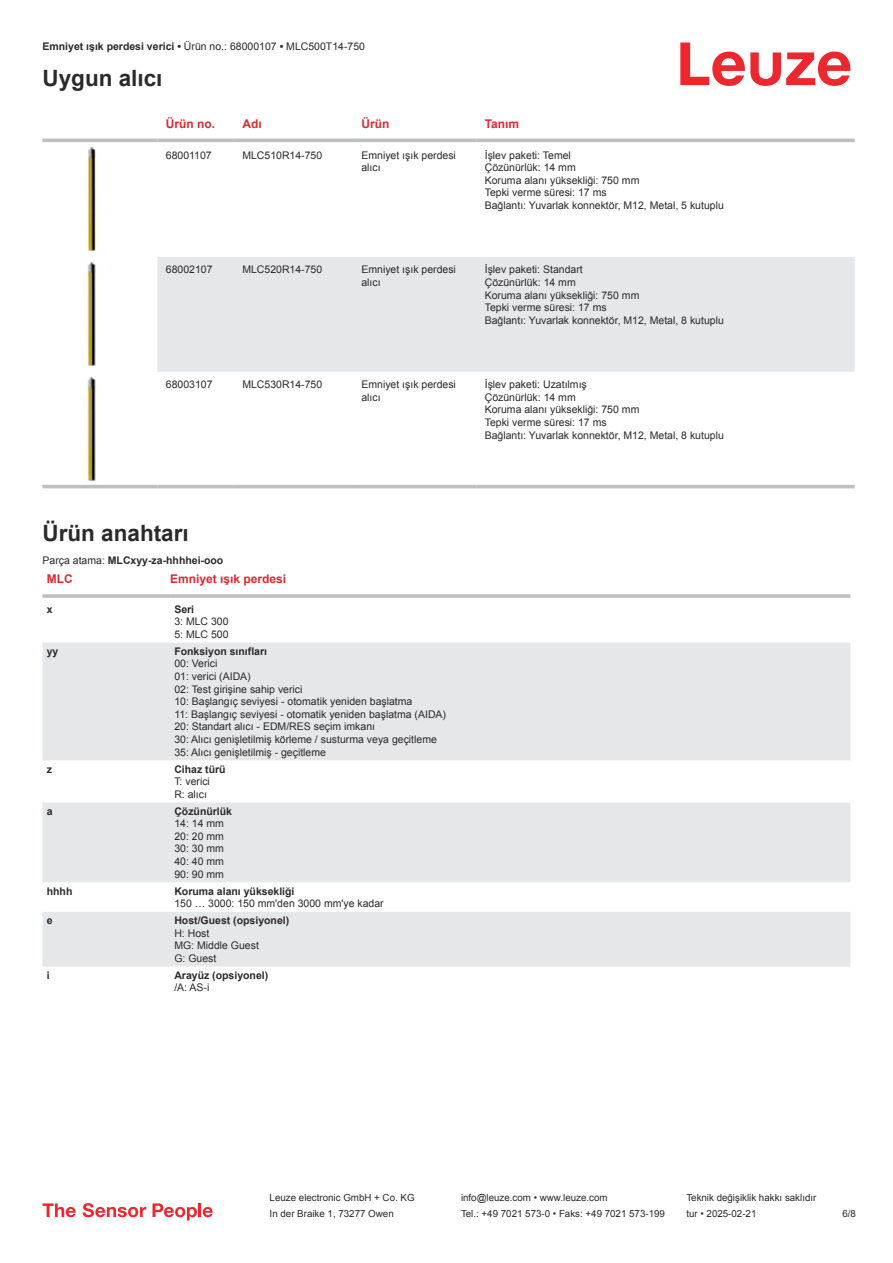
<style>
.page{position:relative;width:893px;height:1263px;background:#fff}
.page>*{position:absolute;margin:0;border:0;box-sizing:border-box;transform-origin:0 0}
.t1{font:700 22.5px "Arial";color:#2b292a}
.t2{font:700 12px "Arial";color:#db2a30}
.t3{font:10.5px/12.6px "Arial";color:#2b292a}
.t4{font:700 10.5px "Arial";color:#2b292a}
.t5{font:9.75px "Arial";color:#2b292a}
.s1{font-weight:700}
.s2{font-weight:400}
</style>
<div class="page">
<svg style="left:680px;top:43px;width:170px;height:43px"></svg>
<svg style="left:43px;top:138px;width:812px;height:351px"></svg>
<div style="left:157px;top:257px;width:698px;height:115px;background:#e6e7e9"></div>
<hr style="left:43px;top:139px;width:114px;height:3px;background:#bdbfc1">
<hr style="left:157px;top:139px;width:77px;height:3px;background:#bdbfc1">
<hr style="left:234px;top:139px;width:119px;height:3px;background:#bdbfc1">
<hr style="left:353px;top:139px;width:123px;height:3px;background:#bdbfc1">
<hr style="left:476px;top:139px;width:379px;height:3px;background:#bdbfc1">
<hr style="left:43px;top:485px;width:114px;height:3px;background:#bdbfc1">
<hr style="left:157px;top:485px;width:77px;height:3px;background:#bdbfc1">
<hr style="left:234px;top:485px;width:119px;height:3px;background:#bdbfc1">
<hr style="left:353px;top:485px;width:123px;height:3px;background:#bdbfc1">
<hr style="left:476px;top:485px;width:379px;height:3px;background:#bdbfc1">
<img style="left:86px;top:146px;width:11px;height:107px">
<img style="left:87px;top:261px;width:9px;height:106px">
<img style="left:87px;top:376px;width:9px;height:106px">
<svg style="left:43px;top:643px;width:807px;height:323px;fill:#e6e7e9"></svg>
<svg style="left:43px;top:594px;width:127px;height:4px"></svg>
<hr style="left:170px;top:594px;width:680px;height:4px;background:#c4c6c8">
<svg style="left:43px;top:1203px;width:33px;height:14px"></svg>
<svg style="left:83px;top:1203px;width:63px;height:14px"></svg>
<svg style="left:153px;top:1203px;width:44px;height:17px"></svg>
<hr style="left:198px;top:1203px;width:3px;height:14px;background:#ed272d">
<svg style="left:203px;top:1207px;width:10px;height:10px"></svg>
<p class="t3" style="left:43px;top:41px;width:324px"><span class="s1">Emniyet ışık perdesi verici •</span> Ürün no.: 68000107 <span class="s1">•</span> MLC500T14-750</p>
<h1 class="t1" style="left:43px;top:63px;width:122px">Uygun alıcı</h1>
<p class="t2" style="left:166px;top:115px;width:51px">Ürün no.</p>
<p class="t2" style="left:242px;top:115px;width:21px">Adı</p>
<p class="t2" style="left:361px;top:119px;width:29px">Ürün</p>
<p class="t2" style="left:485px;top:115px;width:36px">Tanım</p>
<p class="t3" style="left:166px;top:149px;width:47px">68001107</p>
<p class="t3" style="left:242px;top:148px;width:81px">MLC510R14-750</p>
<p class="t3" style="left:361px;top:148px;width:96px">Emniyet ışık perdesi alıcı</p>
<p class="t3" style="left:485px;top:148px;width:241px">İşlev paketi: Temel<br>Çözünürlük: 14 mm<br>Koruma alanı yüksekliği: 750 mm<br>Tepki verme süresi: 17 ms<br>Bağlantı: Yuvarlak konnektör, M12, Metal, 5 kutuplu</p>
<p class="t3" style="left:166px;top:264px;width:48px">68002107</p>
<p class="t3" style="left:242px;top:263px;width:81px">MLC520R14-750</p>
<p class="t3" style="left:361px;top:263px;width:96px">Emniyet ışık perdesi alıcı</p>
<p class="t3" style="left:485px;top:263px;width:241px">İşlev paketi: Standart<br>Çözünürlük: 14 mm<br>Koruma alanı yüksekliği: 750 mm<br>Tepki verme süresi: 17 ms<br>Bağlantı: Yuvarlak konnektör, M12, Metal, 8 kutuplu</p>
<p class="t3" style="left:166px;top:379px;width:48px">68003107</p>
<p class="t3" style="left:242px;top:378px;width:81px">MLC530R14-750</p>
<p class="t3" style="left:361px;top:378px;width:96px">Emniyet ışık perdesi alıcı</p>
<p class="t3" style="left:485px;top:378px;width:241px">İşlev paketi: Uzatılmış<br>Çözünürlük: 14 mm<br>Koruma alanı yüksekliği: 750 mm<br>Tepki verme süresi: 17 ms<br>Bağlantı: Yuvarlak konnektör, M12, Metal, 8 kutuplu</p>
<h1 class="t1" style="left:43px;top:517px;width:148px">Ürün anahtarı</h1>
<p class="t2" style="left:47px;top:575px;width:27px">MLC</p>
<p class="t2" style="left:170px;top:571px;width:118px">Emniyet ışık perdesi</p>
<p class="t4" style="left:47px;top:602px;width:7px">x</p>
<p class="t4" style="left:174px;top:605px;width:21px">Seri</p>
<p class="t3" style="left:174px;top:616px;width:56px">3: MLC 300<br>5: MLC 500</p>
<p class="t4" style="left:47px;top:647px;width:13px">yy</p>
<p class="t4" style="left:174px;top:644px;width:94px">Fonksiyon sınıfları</p>
<p class="t3" style="left:174px;top:657px;width:273px">00: Verici<br>01: verici (AIDA)<br>02: Test girişine sahip verici<br>10: Başlangıç seviyesi - otomatik yeniden başlatma<br>11: Başlangıç seviyesi - otomatik yeniden başlatma (AIDA)<br>20: Standart alıcı - EDM/RES seçim imkanı<br>30: Alıcı genişletilmiş körleme / susturma veya geçitleme 35: Alıcı genişletilmiş - geçitleme</p>
<p class="t4" style="left:47px;top:765px;width:7px">z</p>
<p class="t4" style="left:174px;top:765px;width:53px">Cihaz türü</p>
<p class="t3" style="left:174px;top:775px;width:37px">T: verici<br>R: alıcı</p>
<p class="t4" style="left:47px;top:807px;width:7px">a</p>
<p class="t4" style="left:174px;top:807px;width:59px">Çözünürlük</p>
<p class="t3" style="left:174px;top:817px;width:51px;text-align:justify">14: 14 mm 20: 20 mm 30: 30 mm 40: 40 mm 90: 90 mm</p>
<p class="t4" style="left:47px;top:887px;width:27px">hhhh</p>
<p class="t4" style="left:174px;top:883px;width:122px">Koruma alanı yüksekliği</p>
<p class="t3" style="left:174px;top:897px;width:211px">150 … 3000: 150 mm'den 3000 mm'ye kadar</p>
<p class="t4" style="left:47px;top:916px;width:7px">e</p>
<p class="t4" style="left:174px;top:913px;width:116px">Host/Guest (opsiyonel)</p>
<p class="t3" style="left:174px;top:926px;width:86px">H: Host<br>MG: Middle Guest<br>G: Guest</p>
<p class="t4" style="left:47px;top:971px;width:4px">i</p>
<p class="t4" style="left:174px;top:968px;width:95px">Arayüz (opsiyonel)</p>
<p class="t3" style="left:174px;top:981px;width:37px">/A: AS-i</p>
<p class="t4" style="left:43px;top:553px;width:182px"><span class="s2">Parça atama:</span> MLCxyy-za-hhhhei-ooo</p>
<p class="t5" style="left:270px;top:1191px;width:146px">Leuze electronic GmbH + Co. KG</p>
<p class="t5" style="left:461px;top:1191px;width:148px">info@leuze.com • www.leuze.com</p>
<p class="t5" style="left:686px;top:1191px;width:132px">Teknik değişiklik hakkı saklıdır</p>
<p class="t5" style="left:270px;top:1207px;width:126px">In der Braike 1, 73277 Owen</p>
<p class="t5" style="left:461px;top:1207px;width:205px">Tel.: +49 7021 573-0 • Faks: +49 7021 573-199</p>
<p class="t5" style="left:686px;top:1207px;width:72px">tur • 2025-02-21</p>
<p class="t5" style="left:842px;top:1210px;width:15px">6 /8</p>
</div>
